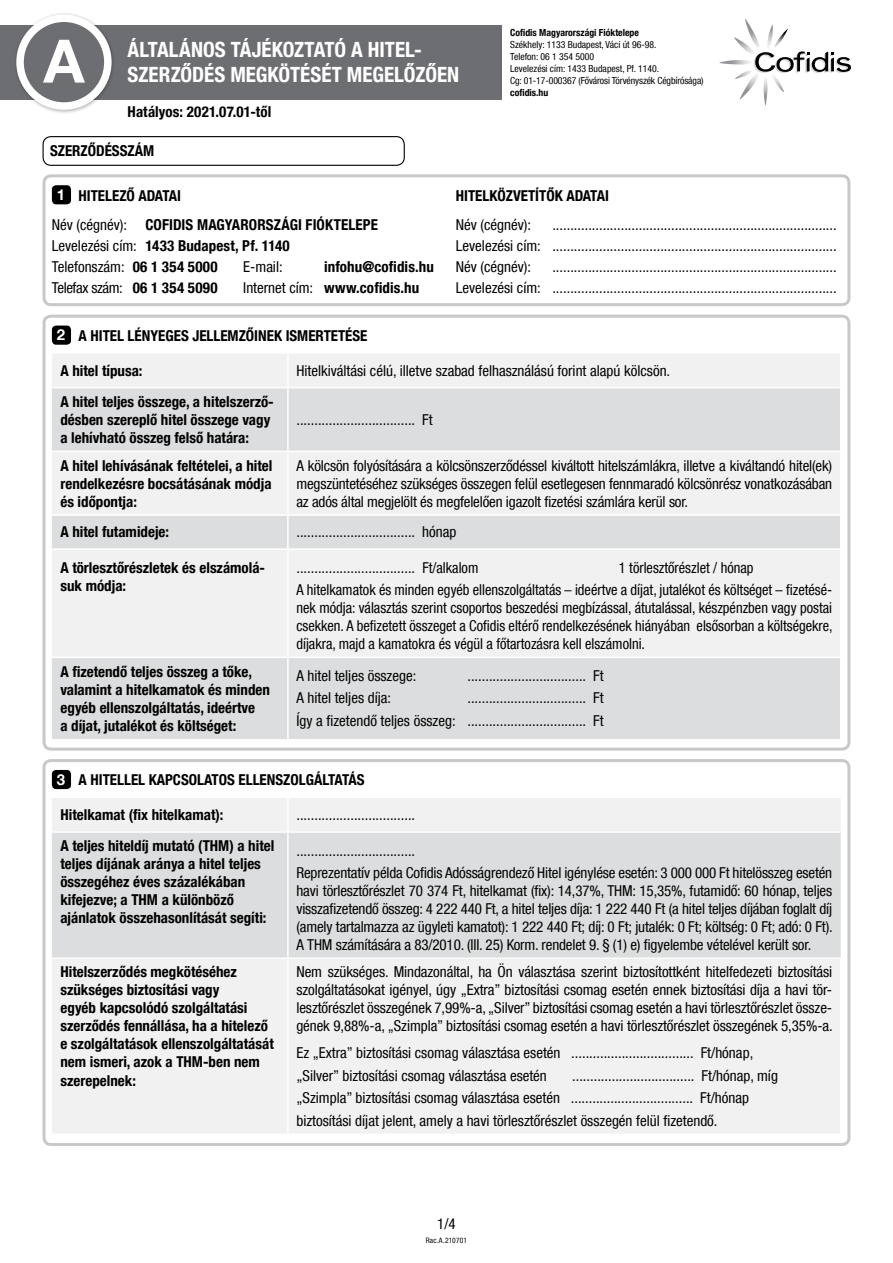
<style>
.page{position:relative;width:893px;height:1263px;background:#fff}
.page>*{position:absolute;margin:0;border:0;box-sizing:border-box;transform-origin:0 0}
.t1{font:700 60px "Helvetica Neue LT Com";color:#fff}
.t2{font:700 condensed 21px/25.2px "Helvetica Neue LT Com";color:#fff}
.t3{font:condensed 15px/18px "Helvetica Neue LT Com";color:#000;text-align:justify}
.t4{font:700 condensed 15px/18px "Helvetica Neue LT Com";color:#000}
.t5{font:condensed 15px/18px "Helvetica Neue LT Com";color:#000;scale:.96 1}
.t6{font:condensed 15px "Helvetica Neue LT Com";letter-spacing:-.025em;color:#000}
.t7{font:condensed 9.75px/12px "Helvetica Neue LT Com";color:#000}
.t8{font:700 condensed 9.75px "Helvetica Neue LT Com";color:#000}
.t9{font:condensed 7.5px "Helvetica Neue LT Com";letter-spacing:.02em;color:#000}
.s1{font-stretch:normal;color:#fff}
.s2{font-weight:400}
.s3{font-weight:700}
</style>
<div class="page">
<svg style="left:719px;top:19px;width:132px;height:86px"></svg>
<div style="left:0;top:25px;width:502px;height:74px;background:#6d6e71"></div>
<div style="left:14px;top:12px;width:102px;height:102px;background:#000;opacity:.3"></div>
<div style="left:20px;top:18px;width:88px;height:88px;background:#6d6e71;border-radius:50%"></div>
<div style="left:16px;top:15px;width:96px;height:95px;border:8px solid #fff;border-radius:50%"></div>
<div style="left:43px;top:136px;width:362px;height:30px;border:1px solid #000;border-radius:8px"></div>
<div style="left:52px;top:185px;width:19px;height:19px;background:#000;border-radius:4px"></div>
<div style="left:43px;top:174px;width:807px;height:132px;border:3px solid #c7c8ca;border-radius:7px"></div>
<div style="left:52px;top:326px;width:19px;height:19px;background:#000;border-radius:4px"></div>
<div style="left:52px;top:354px;width:788px;height:33px;background:#f1f1f2"></div>
<svg style="left:52px;top:388px;width:788px;height:351px;fill:#dcddde"></svg>
<hr style="left:287px;top:354px;width:2px;height:33px;background:#fff">
<hr style="left:287px;top:388px;width:2px;height:63px;background:#fff">
<hr style="left:52px;top:451px;width:236px;height:1px;background:#fff">
<hr style="left:288px;top:451px;width:553px;height:1px;background:#fff">
<hr style="left:287px;top:452px;width:2px;height:62px;background:#fff">
<hr style="left:52px;top:514px;width:236px;height:2px;background:#fff">
<hr style="left:288px;top:514px;width:553px;height:2px;background:#fff">
<hr style="left:287px;top:516px;width:2px;height:32px;background:#fff">
<hr style="left:52px;top:548px;width:236px;height:2px;background:#fff">
<hr style="left:288px;top:548px;width:553px;height:2px;background:#fff">
<hr style="left:287px;top:550px;width:2px;height:107px;background:#fff">
<hr style="left:52px;top:657px;width:236px;height:1px;background:#fff">
<hr style="left:288px;top:657px;width:553px;height:1px;background:#fff">
<hr style="left:287px;top:658px;width:2px;height:81px;background:#fff">
<div style="left:43px;top:315px;width:807px;height:435px;border:3px solid #c7c8ca;border-radius:7px"></div>
<div style="left:52px;top:770px;width:19px;height:19px;background:#000;border-radius:4px"></div>
<div style="left:52px;top:798px;width:789px;height:335px;background:#f1f1f2"></div>
<div style="left:52px;top:833px;width:789px;height:124px;background:#dcddde"></div>
<hr style="left:287px;top:798px;width:2px;height:33px;background:#fff">
<hr style="left:287px;top:833px;width:2px;height:124px;background:#fff">
<hr style="left:287px;top:959px;width:2px;height:174px;background:#fff">
<hr style="left:840px;top:959px;width:1px;height:174px;background:#fff">
<hr style="left:52px;top:831px;width:236px;height:2px;background:#fff">
<hr style="left:288px;top:831px;width:553px;height:2px;background:#fff">
<hr style="left:52px;top:957px;width:236px;height:2px;background:#fff">
<hr style="left:288px;top:957px;width:553px;height:2px;background:#fff">
<div style="left:43px;top:759px;width:807px;height:387px;border:3px solid #c7c8ca;border-radius:7px"></div>
<p class="t8" style="left:510px;top:26px;width:130px">Cofidis Magyarországi Fióktelepe</p>
<p class="t7" style="left:510px;top:38px;width:195px">Székhely: 1133 Budapest, Váci út 96-98.<br>Telefon: 06 1 354 5000<br>Levelezési cím: 1433 Budapest, Pf. 1140.<br>Cg: 01-17-000367 (Fővárosi Törvényszék Cégbírósága)</p>
<h2 class="t2" style="left:128px;top:37px;width:333px">ÁLTALÁNOS TÁJÉKOZTATÓ A HITEL-<br>SZERZŐDÉS MEGKÖTÉSÉT MEGELŐZŐEN</h2>
<p class="t4" style="left:128px;top:103px;width:145px">Hatályos: 2021.07.01-től</p>
<p class="t4" style="left:50px;top:142px;width:106px">SZERZŐDÉSSZÁM</p>
<p class="t4" style="left:57px;top:186px;width:126px"><span class="s1">1</span> HITELEZŐ ADATAI</p>
<p class="t4" style="left:456px;top:186px;width:154px">HITELKÖZVETÍTŐK ADATAI</p>
<p class="t4" style="left:52px;top:216px;width:328px"><span class="s2">Név (cégnév):</span> COFIDIS MAGYARORSZÁGI FIÓKTELEPE</p>
<p class="t3" style="left:456px;top:216px;width:77px">Név (cégnév):</p>
<p class="t3" style="left:552px;top:216px;width:286px">...............................................................................</p>
<p class="t4" style="left:52px;top:237px;width:239px"><span class="s2">Levelezési cím:</span> 1433 Budapest, Pf. 1140</p>
<p class="t3" style="left:456px;top:237px;width:382px">Levelezési cím: ...............................................................................</p>
<p class="t3" style="left:52px;top:258px;width:167px">Telefonszám: <span class="s3">06 1 354 5000</span></p>
<p class="t3" style="left:243px;top:258px;width:41px">E-mail:</p>
<p class="t4" style="left:324px;top:258px;width:111px">infohu@cofidis.hu</p>
<p class="t3" style="left:456px;top:258px;width:77px">Név (cégnév):</p>
<p class="t3" style="left:552px;top:258px;width:286px">...............................................................................</p>
<p class="t6" style="left:52px;top:279px;width:167px">Telefax szám: <span class="s3">06 1 354 5090</span></p>
<p class="t4" style="left:243px;top:279px;width:178px"><span class="s2">Internet cím:</span> www.cofidis.hu</p>
<p class="t3" style="left:456px;top:279px;width:382px">Levelezési cím: ...............................................................................</p>
<p class="t4" style="left:57px;top:327px;width:312px"><span class="s1">2</span> A HITEL LÉNYEGES JELLEMZŐINEK ISMERTETÉSE</p>
<p class="t4" style="left:60px;top:362px;width:84px">A hitel típusa:</p>
<p class="t3" style="left:296px;top:361px;width:375px">Hitelkiváltási célú, illetve szabad felhasználású forint alapú kölcsön.</p>
<p class="t4" style="left:60px;top:393px;width:215px">A hitel teljes összege, a hitelszerző&shy;désben szereplő hitel összege vagy a lehívható összeg felső határa:</p>
<h1 class="t1" style="left:43px;top:23px;width:43px">A</h1>
<p class="t8" style="left:510px;top:86px;width:40px">cofidis.hu</p>
<p class="t3" style="left:296px;top:410px;width:138px">................................. Ft</p>
<p class="t4" style="left:60px;top:456px;width:214px;text-align:justify">A hitel lehívásának feltételei, a hitel rendelkezésre bocsátásának módja és időpontja:</p>
<p class="t3" style="left:296px;top:456px;width:537px">A kölcsön folyósítására a kölcsönszerződéssel kiváltott hitelszámlákra, illetve a kiváltandó hitel(ek) megszüntetéséhez szükséges összegen felül esetlegesen fennmaradó kölcsönrész vonatkozásában az adós által megjelölt és megfelelően igazolt fizetési számlára kerül sor.</p>
<p class="t4" style="left:60px;top:523px;width:110px">A hitel futamideje:</p>
<p class="t3" style="left:296px;top:523px;width:162px">................................. hónap</p>
<p class="t4" style="left:60px;top:558px;width:206px">A törlesztőrészletek és elszámolá&shy;suk módja:</p>
<p class="t3" style="left:296px;top:558px;width:183px">................................. Ft/alkalom</p>
<p class="t5" style="left:296px;top:556px;width:560px;line-height:22.2px;text-indent:323px">1 törlesztőrészlet / hónap<br>A hitelkamatok és minden egyéb ellenszolgáltatás – ideértve a díjat, jutalékot és költséget – fizetésé-</p>
<p class="t5" style="left:296px;top:598px;width:560px;text-align:justify">nek módja: választás szerint csoportos beszedési megbízással, átutalással, készpénzben vagy postai csekken. A befizetett összeget a Cofidis eltérő rendelkezésének hiányában elsősorban a költségekre, díjakra, majd a kamatokra és végül a főtartozásra kell elszámolni.</p>
<p class="t4" style="left:60px;top:662px;width:211px">A fizetendő teljes összeg a tőke, valamint a hitelkamatok és minden egyéb ellenszolgáltatás, ideértve<br>a díjat, jutalékot és költséget:</p>
<p class="t3" style="left:296px;top:666px;width:121px">A hitel teljes összege:</p>
<p class="t3" style="left:467px;top:666px;width:138px">................................. Ft</p>
<p class="t3" style="left:296px;top:689px;width:96px">A hitel teljes díja:</p>
<p class="t3" style="left:296px;top:687px;width:309px;line-height:22.5px;text-align:right">................................. Ft<br>Így a fizetendő teljes összeg: ................................. Ft</p>
<p class="t4" style="left:57px;top:771px;width:309px"><span class="s1">3</span> A HITELLEL KAPCSOLATOS ELLENSZOLGÁLTATÁS</p>
<p class="t4" style="left:60px;top:806px;width:165px">Hitelkamat (fix hitelkamat):</p>
<p class="t3" style="left:296px;top:806px;width:120px">.................................</p>
<p class="t4" style="left:60px;top:837px;width:215px">A teljes hiteldíj mutató (THM) a hitel teljes díjának aránya a hitel teljes összegéhez éves százalékában kifejezve; a THM a különböző ajánlatok összehasonlítását segíti:</p>
<p class="t3" style="left:296px;top:839px;width:537px;line-height:22.2px">.................................<br>Reprezentatív példa Cofidis Adósságrendező Hitel igénylése esetén: 3 000 000 Ft hitelösszeg esetén</p>
<p class="t3" style="left:296px;top:881px;width:538px">havi törlesztőrészlet 70 374 Ft, hitelkamat (fix): 14,37%, THM: 15,35%, futamidő: 60 hónap, teljes visszafizetendő összeg: 4 222 440 Ft, a hitel teljes díja: 1 222 440 Ft (a hitel teljes díjában foglalt díj (amely tartalmazza az ügyleti kamatot): 1 222 440 Ft; díj: 0 Ft; jutalék: 0 Ft; költség: 0 Ft; adó: 0 Ft).<br>A THM számítására a 83/2010. (III. 25) Korm. rendelet 9. § (1) e) figyelembe vételével került sor.</p>
<p class="t4" style="left:60px;top:963px;width:215px">Hitelszerződés megkötéséhez szükséges biztosítási vagy<br>egyéb kapcsolódó szolgáltatási szerződés fennállása, ha a hitelező e szolgáltatások ellenszolgáltatását nem ismeri, azok a THM-ben nem szerepelnek:</p>
<p class="t3" style="left:296px;top:963px;width:538px">Nem szükséges. Mindazonáltal, ha Ön választása szerint biztosítottként hitelfedezeti biztosítási szolgáltatásokat igényel, úgy „Extra” biztosítási csomag esetén ennek biztosítási díja a havi tör&shy;lesztőrészlet összegének 7,99%-a, „Silver” biztosítási csomag esetén a havi törlesztőrészlet össze&shy;gének 9,88%-a, „Szimpla” biztosítási csomag esetén a havi törlesztőrészlet összegének 5,35%-a.</p>
<p class="t3" style="left:296px;top:1041px;width:458px;line-height:22.5px">Ez „Extra” biztosítási csomag választása esetén .................................. Ft/hónap, „Silver” biztosítási csomag választása esetén</p>
<p class="t3" style="left:296px;top:1064px;width:483px;line-height:22.5px;text-align:left;text-indent:276px">.................................. Ft/hónap, míg „Szimpla” biztosítási csomag választása esetén .................................. Ft/hónap biztosítási díjat jelent, amely a havi törlesztőrészlet összegén felül fizetendő.</p>
<p class="t3" style="left:437px;top:1214px;width:20px">1/4</p>
<p class="t9" style="left:426px;top:1236px;width:43px">Rac.A.210701</p>
</div>
